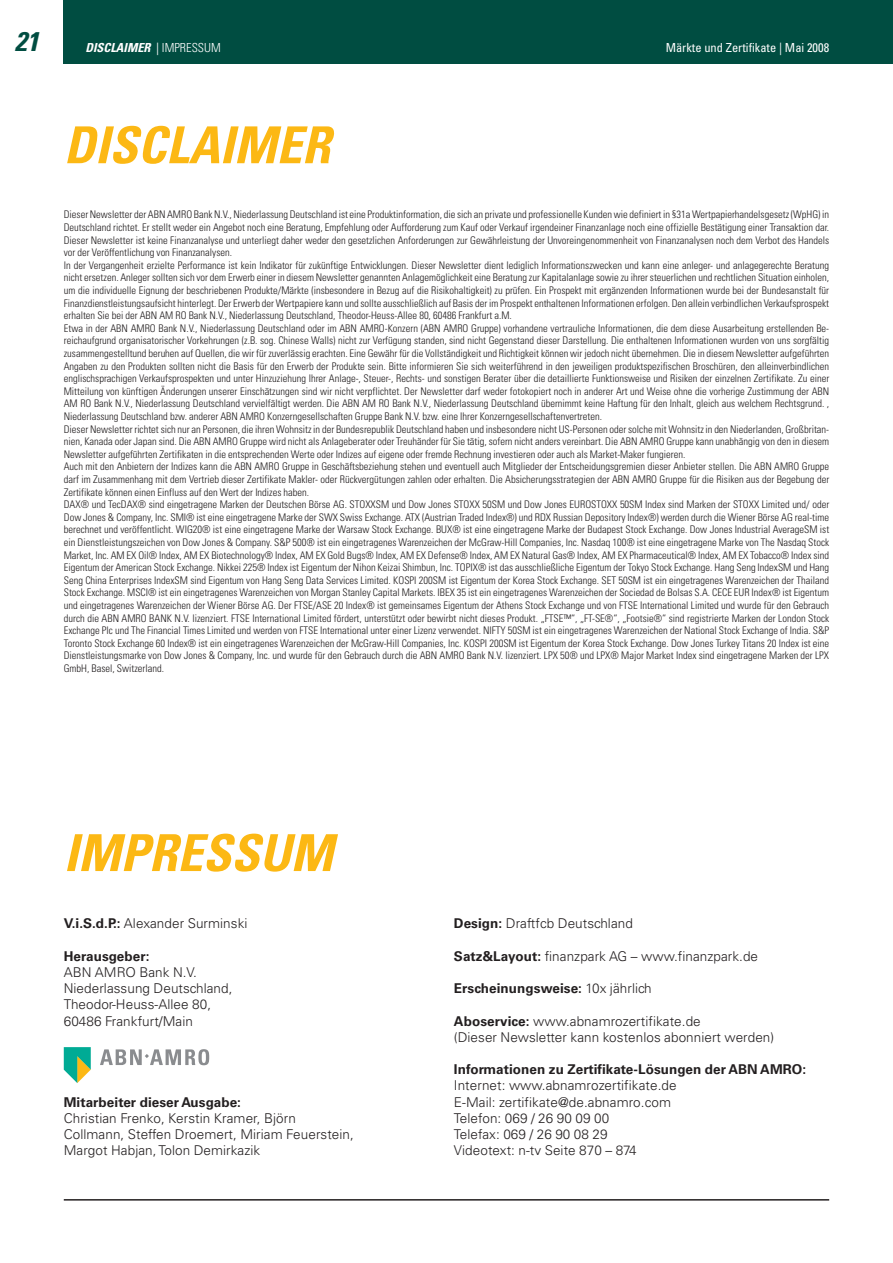
<style>
.page{position:relative;width:893px;height:1263px;background:#fff}
.page>*{position:absolute;margin:0;border:0;box-sizing:border-box;transform-origin:0 0}
.t1{font:italic 700 condensed 51px "Univers LT Std";color:#fcb814}
.t2{font:italic 700 condensed 27px "Univers LT Std";color:#004d41}
.t3{font:300 13.5px/16.2px "Univers LT Std";letter-spacing:.005em;color:#231f20}
.t4{font:700 13.5px "Univers LT Std";letter-spacing:.005em;color:#231f20}
.t5{font:condensed 12.45px "Univers LT Std";color:#fff}
.t6{font:italic 700 condensed 12.45px "Univers LT Std";color:#fff}
.t7{font:300 condensed 10.5px/12.6px "Univers LT Std";color:#231f20}
.s1{font-weight:400;font-style:normal}
.s2{font-weight:300;font-style:normal}
.s3{font-weight:700}
.s4{font-weight:300}
</style>
<div class="page">
<hr style="left:64px;top:1199px;width:765px;height:1px;background:#231f20">
<div style="left:64px;top:0;width:829px;height:63px;background:#004d41"></div>
<svg style="left:64px;top:1047px;width:27px;height:36px"></svg>
<svg style="left:100px;top:1049px;width:109px;height:16px"></svg>
<h2 class="t2" style="left:15px;top:25px;width:33px">21</h2>
<p class="t6" style="left:85px;top:39px;width:137px">DISCLAIMER <span class="s1">|</span> <span class="s2">i m p r e ssu m</span></p>
<p class="t5" style="left:666px;top:39px;width:165px">Märkte und Zertifikate | Mai 2008</p>
<h1 class="t1" style="left:64px;top:114px;width:282px">DISCLAIMER</h1>
<p class="t7" style="left:64px;top:208px;width:767px;text-indent:130px">Bank N.V., Niederlassung Deutschland ist eine Produktinformation, die sich an private und professionelle Kunden wie definiert in §31a Wertpapierhandelsgesetz (WpHG) in Deutschland richtet. Er stellt weder ein Angebot noch eine Beratung, Empfehlung oder Aufforderung zum Kauf oder Verkauf irgendeiner Finanzanlage noch eine offizielle Bestätigung einer Transaktion dar.<br>Dieser Newsletter ist keine Finanzanalyse und unterliegt daher weder den gesetzlichen Anforderungen zur Gewährleistung der Unvoreingenommenheit von Finanzanalysen noch dem Verbot des Handels vor der Veröffentlichung von Finanzanalysen.<br>I n der Vergangenheit erzielte Performance ist kein I ndikator für zukünftige Entwicklungen. Dieser Newsletter dient lediglich I nformationszwecken und kann eine anleger- und anlagegerechte Beratung nicht ersetzen. Anleger sollten sich vor dem Erwerb einer in diesem Newsletter genannten Anlagemöglichkeit eine Beratung zur Kapitalanlage sowie zu ihrer steuerlichen und rechtlichen Situation einholen, um die individuelle Eignung der beschriebenen Produkte/Märkte (insbesondere in Bezug auf die Risikohaltigkeit) zu prüfen. Ein Prospekt mit ergänzenden I nformationen wurde bei der Bundesanstalt für Finanzdienstleistungsaufsicht hinterlegt. Der Erwerb der Wertpapiere kann und sollte ausschließlich auf Basis der im Prospekt enthaltenen I nformationen erfolgen. Den allein verbindlichen Verkaufsprospekt erhalten Sie bei der ABN AM RO Bank N.V., Niederlassung Deutschland, Theodor-Heuss-Allee 80, 60486 Frankfurt a.M.<br>Etwa in der ABN AMRO</p>
<p class="t7" style="left:64px;top:208px;width:117px">Dieser Newsletter der ABN AMRO</p>
<p class="t7" style="left:64px;top:322px;width:767px;text-align:justify;text-indent:407px">Gruppe) vorhandene vertrauliche I nformationen, die dem diese Ausarbeitung erstellenden Be&shy;reichaufgrund organisatorischer Vorkehrungen (z.B. sog. Chinese Walls) nicht zur Verfügung standen, sind nicht Gegenstand dieser Darstellung. Die enthaltenen I nformationen wurden von uns sorgfältig zusammengestelltund beruhen auf Quellen, die wir für zuverlässig erachten. Eine Gewähr für die Vollständigkeit und Richtigkeit können wir jedoch nicht übernehmen. Die in diesem Newsletter aufgeführten Angaben zu den Produkten sollten nicht die Basis für den Erwerb der Produkte sein. Bitte informieren Sie sich weiterführend in den jeweiligen produktspezifischen Broschüren, den alleinverbindlichen englischsprachigen Verkaufsprospekten und unter Hinzuziehung I hrer Anlage-, Steuer-, Rechts- und sonstigen Berater über die detaillierte Funktionsweise und Risiken der einzelnen Zertifikate. Zu einer Mitteilung von künftigen Änderungen unserer Einschätzungen sind wir nicht verpflichtet. Der Newsletter darf weder fotokopiert noch in anderer Art und Weise ohne die vorherige Zustimmung der ABN AM RO Bank N.V., Niederlassung Deutschland vervielfältigt werden. Die ABN AM RO Bank N.V., Niederlassung Deutschland übernimmt keine Haftung für den I nhalt, gleich aus welchem Rechtsgrund. , Niederlassung Deutschland bzw. anderer ABN AMRO</p>
<p class="t7" style="left:159px;top:322px;width:214px">Bank N.V., Niederlassung Deutschland oder im ABN AMRO</p>
<p class="t7" style="left:385px;top:322px;width:72px">-Konzern (ABN AMRO</p>
<p class="t7" style="left:64px;top:410px;width:767px;text-indent:203px">Konzerngesellschaften Gruppe Bank N.V. bzw. eine I hrer Konzerngesellschaftenvertreten.<br>Dieser Newsletter richtet sich nur an Personen, die ihren Wohnsitz in der Bundesrepublik Deutschland haben und insbesondere nicht US-Personen oder solche mit Wohnsitz in den Niederlanden, Großbritan&shy;nien, Kanada oder Japan sind. Die ABN AMRO</p>
<p class="t7" style="left:64px;top:435px;width:767px;text-indent:603px">Gruppe kann unabhängig von den in diesem<br>Newsletter aufgeführten Zertifikaten in die entsprechenden Werte oder I ndizes auf eigene oder fremde Rechnung investieren oder auch als Market-Maker fungieren.<br>Auch mit den Anbietern der I ndizes kann die ABN AMRO</p>
<p class="t7" style="left:240px;top:435px;width:413px">Gruppe wird nicht als Anlageberater oder Treuhänder für Sie tätig, sofern nicht anders vereinbart. Die ABN AMRO</p>
<p class="t7" style="left:282px;top:460px;width:506px">Gruppe in Geschäftsbeziehung stehen und eventuell auch Mitglieder der Entscheidungsgremien dieser Anbieter stellen. Die ABN AMRO</p>
<p class="t7" style="left:802px;top:460px;width:29px">Gruppe</p>
<p class="t7" style="left:64px;top:473px;width:581px">darf im Zusammenhang mit dem Vertrieb dieser Zertifikate Makler- oder Rückvergütungen zahlen oder erhalten. Die Absicherungsstrategien der ABN AMRO</p>
<p class="t7" style="left:660px;top:473px;width:171px">Gruppe für die Risiken aus der Begebung der</p>
<p class="t7" style="left:64px;top:485px;width:767px">Zertifikate können einen Einfluss auf den Wert der I ndizes haben.<br>DAX® und TecDAX® sind eingetragene Marken der Deutschen Börse AG. STOXXSM und Dow Jones STOXX 50SM und Dow Jones EUROSTOXX 50SM I ndex sind Marken der STOXX Limited und/ oder Dow Jones &amp; Company, I nc. SMI® ist eine eingetragene Marke der SWX Swiss Exchange. ATX (Austrian Traded I ndex®) und RDX Russian Depository I ndex®) werden durch die Wiener Börse AG real-time berechnet und veröffentlicht. WIG20® ist eine eingetragene Marke der Warsaw Stock Exchange. BUX® ist eine eingetragene Marke der Budapest Stock Exchange. Dow Jones I ndustrial AverageSM ist ein Dienstleistungszeichen von Dow Jones &amp; Company. S&amp;P 500® ist ein eingetragenes Warenzeichen der McGraw-Hill Companies, I nc. Nasdaq 100® ist eine eingetragene Marke von The Nasdaq Stock Market, I nc. AM EX Oil® I ndex, AM EX Biotechnology® I ndex, AM EX Gold Bugs® I ndex, AM EX Defense® I ndex, AM EX Natural Gas® I ndex, AM EX Pharmaceutical® I ndex, AM EX Tobacco® I ndex sind Eigentum der American Stock Exchange. Nikkei 225® I ndex ist Eigentum der Nihon Keizai Shimbun, I nc. TOPI</p>
<p class="t7" style="left:64px;top:561px;width:767px;text-align:justify;text-indent:409px">X® ist das ausschließliche Eigentum der Tokyo Stock Exchange. Hang Seng I ndexSM und Hang Seng China Enterprises I ndexSM sind Eigentum von Hang Seng Data Services Limited. KOSPI 200SM ist Eigentum der Korea Stock Exchange. SET 50SM ist ein eingetragenes Warenzeichen der Thailand Stock Exchange. MSCI® ist ein eingetragenes Warenzeichen von Morgan Stanley Capital Markets. IBEX 35 ist ein eingetragenes Warenzeichen der Sociedad de Bolsas S.A. CECE</p>
<p class="t7" style="left:64px;top:586px;width:767px;text-align:justify;text-indent:670px">EUR I ndex® ist Eigentum und eingetragenes Warenzeichen der Wiener Börse AG. Der FTSE/ASE 20 I ndex® ist gemeinsames Eigentum der Athens Stock Exchange und von FTSE I nternational Limited und wurde für den Gebrauch durch die ABN AMRO</p>
<p class="t7" style="left:64px;top:611px;width:767px;text-align:justify;text-indent:86px">BANK N.V. lizenziert. FTSE I nternational Limited fördert, unterstützt oder bewirbt nicht dieses Produkt. „FTSE™“, „FT-SE®“, „Footsie®“ sind registrierte Marken der London Stock Exchange Plc und The Financial Times Limited und werden von FTSE I nternational unter einer Lizenz verwendet. NIFTY 50SM ist ein eingetragenes Warenzeichen der National Stock Exchange of I ndia. S&amp;P Toronto Stock Exchange 60 I ndex® ist ein eingetragenes Warenzeichen der McGraw-Hill Companies, I nc. KOSPI 200SM ist Eigentum der Korea Stock Exchange. Dow Jones Turkey Titans 20 I ndex ist eine Dienstleistungsmarke von Dow Jones &amp; Company, I nc. und wurde für den Gebrauch durch die ABN AMRO</p>
<p class="t7" style="left:467px;top:649px;width:364px">Bank N.V. lizenziert. LPX 50® und LPX® Major Market I ndex sind eingetragene Marken der LPX</p>
<p class="t7" style="left:64px;top:662px;width:102px">GmbH, Basel, Switzerland.</p>
<h1 class="t1" style="left:64px;top:822px;width:265px">IMPRESSUM</h1>
<p class="t3" style="left:64px;top:915px;width:185px"><span class="s3">V.i.S.d.P.:</span> Alexander Surminski</p>
<p class="t4" style="left:64px;top:948px;width:87px">Herausgeber:</p>
<p class="t3" style="left:64px;top:964px;width:170px">ABN AMRO Bank N.V.<br>Niederlassung Deutschland,<br>Theodor-Heuss-Allee 80,<br>60486 Frankfurt/Main</p>
<p class="t4" style="left:64px;top:1094px;width:179px">Mitarbeiter dieser Ausgabe:</p>
<p class="t3" style="left:64px;top:1110px;width:292px">Christian Frenko, Kerstin Kramer, Björn<br>Collmann, Steffen Droemert, Miriam Feuerstein,<br>Margot Habjan, Tolon Demirkazik</p>
<p class="t3" style="left:454px;top:915px;width:180px"><span class="s3">Design:</span> Draftfcb Deutschland</p>
<p class="t3" style="left:454px;top:948px;width:306px"><span class="s3">Satz&amp;Layout:</span> finanzpark AG – www.finanzpark.de</p>
<p class="t4" style="left:454px;top:980px;width:199px">Erscheinungsweise: <span class="s4">10x jährlich</span></p>
<p class="t3" style="left:454px;top:1013px;width:322px"><span class="s3">Aboservice:</span> www.abnamrozertifikate.de<br>(Dieser Newsletter kann kostenlos abonniert werden)</p>
<p class="t4" style="left:454px;top:1061px;width:354px">Informationen zu Zertifikate-Lösungen der ABN AMRO:</p>
<p class="t3" style="left:454px;top:1077px;width:224px">Internet: www.abnamrozertifikate.de<br>E-Mail: zertifikate@de.abnamro.com<br>Telefon: 069 / 26 90 09 00<br>Telefax: 069 / 26 90 08 29<br>Videotext: n-tv Seite 870 – 874</p>
</div>
